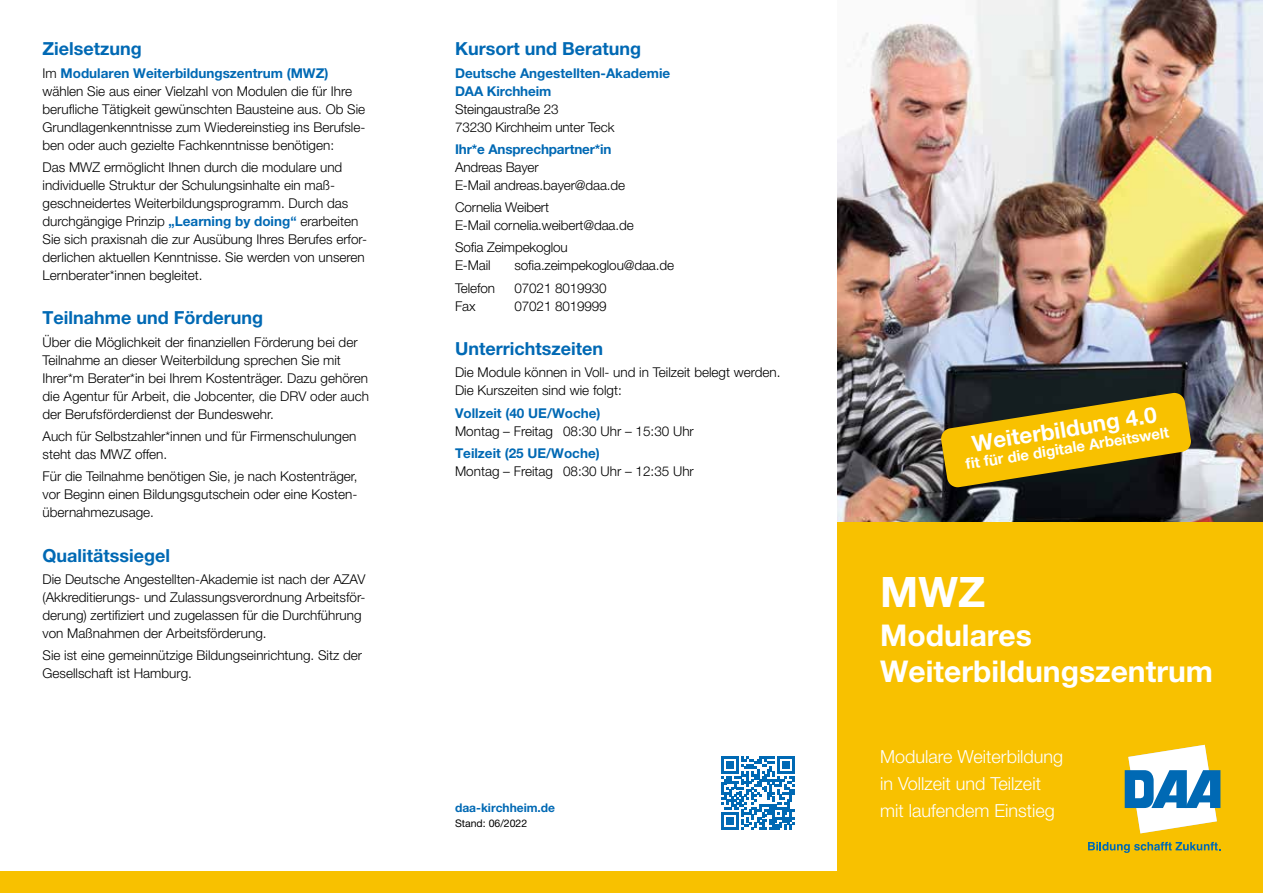
<style>
.page{position:relative;width:1263px;height:893px;background:#fff}
.page>*{position:absolute;margin:0;border:0;box-sizing:border-box;transform-origin:0 0}
.t1{font:700 42px "Helvetica Neue LT Pro";color:#fff}
.t2{font:700 30px/36px "Helvetica Neue LT Pro";color:#fff}
.t3{font:700 22.5px "Helvetica Neue LT Pro";color:#fff}
.t4{font:700 18px "Helvetica Neue LT Pro";color:#0069b4}
.t5{font:300 18px/27px "Helvetica Neue LT Std";color:#fff}
.t6{font:700 15px "Helvetica Neue LT Pro";color:#fff}
.t7{font:300 13.5px/18px "Helvetica Neue LT Std";color:#000}
.t8{font:700 13.5px/18px "Helvetica Neue LT Pro";color:#0069b4}
.t9{font:700 12px "Helvetica Neue LT Pro";color:#0069b4}
.t10{font:10.5px "Helvetica Neue LT Pro";color:#000}
.s1{font-family:"Helvetica Neue LT Std";font-weight:300;color:#000}
.s2{font-family:"Helvetica Neue LT Pro";font-weight:700;color:#0069b4}
</style>
<div class="page">
<img style="left:838px;top:0;width:425px;height:522px">
<div style="left:838px;top:522px;width:425px;height:371px;background:#f8c100"></div>
<svg style="left:1125px;top:745px;width:95px;height:88px"></svg>
<svg style="left:1088px;top:842px;width:132px;height:11px"></svg>
<div style="left:0;top:872px;width:838px;height:21px;background:#f8c100"></div>
<svg style="left:934px;top:388px;width:262px;height:104px;background:#987d18"></svg>
<svg style="left:721px;top:756px;width:74px;height:74px"></svg>
<h3 class="t4" style="left:43px;top:38px;width:101px">Zielsetzung</h3>
<p class="t8" style="left:43px;top:64px;width:287px"><span class="s1">Im</span> Modularen Weiterbildungszentrum (MWZ)</p>
<p class="t7" style="left:43px;top:82px;width:324px">wählen Sie aus einer Vielzahl von Modulen die für Ihre berufliche Tätigkeit gewünschten Bausteine aus. Ob Sie Grundlagenkenntnisse zum Wiedereinstieg ins Berufsle&shy;ben oder auch gezielte Fachkenntnisse benötigen:</p>
<p class="t7" style="left:43px;top:158px;width:326px">Das MWZ ermöglicht Ihnen durch die modulare und individuelle Struktur der Schulungsinhalte ein maß&shy;geschneidertes Weiterbildungsprogramm. Durch das durchgängige Prinzip <span class="s2">„Learning by doing“</span> erarbeiten Sie sich praxisnah die zur Ausübung Ihres Berufes erfor&shy;derlichen aktuellen Kenntnisse. Sie werden von unseren Lernberater*innen begleitet.</p>
<h3 class="t4" style="left:43px;top:307px;width:222px">Teilnahme und Förderung</h3>
<p class="t7" style="left:43px;top:333px;width:328px">Über die Möglichkeit der finanziellen Förderung bei der Teilnahme an dieser Weiterbildung sprechen Sie mit Ihrer*m Berater*in bei Ihrem Kostenträger. Dazu gehören die Agentur für Arbeit, die Jobcenter, die DRV oder auch der Berufsförderdienst der Bundeswehr.</p>
<p class="t7" style="left:43px;top:427px;width:315px">Auch für Selbstzahler*innen und für Firmenschulungen steht das MWZ offen.</p>
<p class="t7" style="left:43px;top:467px;width:317px;text-align:justify">Für die Teilnahme benötigen Sie, je nach Kostenträger, vor Beginn einen Bildungsgutschein oder eine Kosten&shy;übernahmezusage.</p>
<h3 class="t4" style="left:43px;top:544px;width:129px">Qualitätssiegel</h3>
<p class="t7" style="left:43px;top:570px;width:325px">Die Deutsche Angestellten-Akademie ist nach der AZAV (Akkreditierungs- und Zulassungsverordnung Arbeitsför&shy;derung) zertifiziert und zugelassen für die Durchführung von Maßnahmen der Arbeitsförderung.</p>
<p class="t7" style="left:43px;top:646px;width:321px">Sie ist eine gemeinnützige Bildungseinrichtung. Sitz der<br>Gesellschaft ist Hamburg.</p>
<h3 class="t4" style="left:455px;top:38px;width:188px">Kursort und Beratung</h3>
<p class="t8" style="left:455px;top:64px;width:217px">Deutsche Angestellten-Akademie<br>DAA Kirchheim</p>
<p class="t7" style="left:455px;top:100px;width:161px">Steingaustraße 23<br>73230 Kirchheim unter Teck</p>
<p class="t8" style="left:455px;top:140px;width:158px">Ihr*e Ansprechpartner*in</p>
<p class="t7" style="left:455px;top:158px;width:172px">Andreas Bayer<br>E-Mail andreas.bayer@daa.de</p>
<p class="t7" style="left:455px;top:198px;width:180px">Cornelia Weibert<br>E-Mail cornelia.weibert@daa.de</p>
<p class="t7" style="left:455px;top:238px;width:114px">Sofia Zeimpekoglou<br>E-Mail</p>
<p class="t7" style="left:514px;top:256px;width:161px">sofia.zeimpekoglou@daa.de</p>
<p class="t7" style="left:455px;top:279px;width:41px">Telefon</p>
<p class="t7" style="left:514px;top:279px;width:94px">07021 8019930</p>
<p class="t7" style="left:455px;top:296px;width:22px">Fax</p>
<p class="t7" style="left:514px;top:296px;width:94px">07021 8019999</p>
<h3 class="t4" style="left:455px;top:338px;width:149px">Unterrichtszeiten</h3>
<p class="t7" style="left:455px;top:363px;width:327px">Die Module können in Voll- und in Teilzeit belegt werden.<br>Die Kurszeiten sind wie folgt:</p>
<p class="t8" style="left:455px;top:404px;width:147px">Vollzeit (40 UE/Woche)</p>
<p class="t7" style="left:455px;top:422px;width:240px">Montag – Freitag 08:30 Uhr – 15:30 Uhr</p>
<p class="t8" style="left:455px;top:444px;width:146px">Teilzeit (25 UE/Woche)</p>
<p class="t7" style="left:455px;top:462px;width:240px">Montag – Freitag 08:30 Uhr – 12:35 Uhr</p>
<p class="t9" style="left:455px;top:800px;width:102px">daa-kirchheim.de</p>
<p class="t10" style="left:455px;top:817px;width:74px">Stand: 06/2022</p>
<h3 class="t3" style="left:970px;top:430px;width:188px;rotate:-9deg">Weiterbildung 4.0</h3>
<p class="t6" style="left:964px;top:455px;width:207px;rotate:-9deg">fi t für die digitale Arbeitswelt</p>
<h1 class="t1" style="left:880px;top:566px;width:106px">MWZ</h1>
<h2 class="t2" style="left:880px;top:617px;width:334px">Modulares<br>Weiterbildungszentrum</h2>
<h3 class="t5" style="left:880px;top:743px;width:185px">Modulare Weiterbildung in Vollzeit und Teilzeit mit laufendem Einstieg</h3>
</div>
